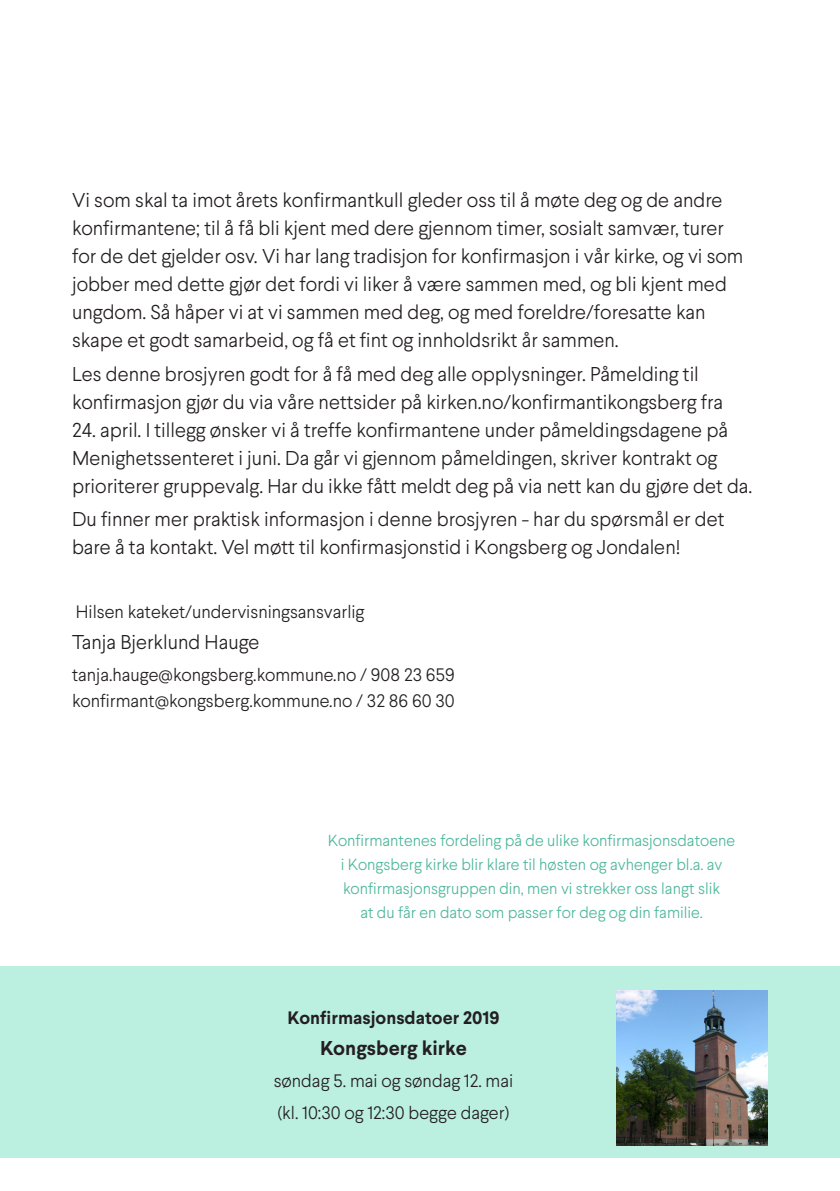
<style>
.page{position:relative;width:840px;height:1191px;background:#fff}
.page>*{position:absolute;margin:0;border:0;box-sizing:border-box;transform-origin:0 0}
.t1{font:300 20px/28px "Larsseit";color:#231f20}
.t2{font:700 20px "Larsseit";color:#231f20}
.t3{font:300 18px/26px "Larsseit";color:#231f20}
.t4{font:700 18px "Larsseit";color:#231f20}
.t5{font:300 16px/24px "Larsseit";color:#4db79b;text-align:center}
</style>
<div class="page">
<div style="left:0;top:966px;width:839px;height:191px;background:#bbefe0"></div>
<img style="left:616px;top:990px;width:151px;height:155px">
<p class="t1" style="left:72px;top:186px;width:672px">Vi som skal ta imot årets konfirmantkull gleder oss til å møte deg og de andre konfirmantene; til å få bli kjent med dere gjennom timer, sosialt samvær, turer for de det gjelder osv. Vi har lang tradisjon for konfirmasjon i vår kirke, og vi som jobber med dette gjør det fordi vi liker å være sammen med, og bli kjent med ungdom. Så håper vi at vi sammen med deg, og med foreldre/foresatte kan skape et godt samarbeid, og få et fint og innholdsrikt år sammen.</p>
<p class="t1" style="left:72px;top:359px;width:652px">Les denne brosjyren godt for å få med deg alle opplysninger. Påmelding til konfirmasjon gjør du via våre nettsider på kirken.no/konfirmantikongsberg fra</p>
<p class="t1" style="left:72px;top:415px;width:681px">24. april. I tillegg ønsker vi å treffe konfirmantene under påmeldingsdagene på<br>Menighetssenteret i juni. Da går vi gjennom påmeldingen, skriver kontrakt og prioriterer gruppevalg. Har du ikke fått meldt deg på via nett kan du gjøre det da.</p>
<p class="t1" style="left:72px;top:505px;width:653px">Du finner mer praktisk informasjon i denne brosjyren - har du spørsmål er det bare å ta kontakt. Vel møtt til konfirmasjonstid i Kongsberg og Jondalen!</p>
<p class="t3" style="left:76px;top:598px;width:290px">Hilsen kateket/undervisningsansvarlig</p>
<p class="t1" style="left:72px;top:628px;width:189px">Tanja Bjerklund Hauge</p>
<p class="t3" style="left:72px;top:661px;width:384px">tanja.hauge@kongsberg.kommune.no / 908 23 659 konfirmant@kongsberg.kommune.no / 32 86 60 30</p>
<p class="t5" style="left:327px;top:828px;width:409px">Konfirmantenes fordeling på de ulike konfirmasjonsdatoene i Kongsberg kirke blir klare til høsten og avhenger bl.a. av konfirmasjonsgruppen din, men vi strekker oss langt slik<br>at du får en dato som passer for deg og din familie.</p>
<p class="t4" style="left:287px;top:1005px;width:213px">Konfirmasjonsdatoer 2019</p>
<p class="t2" style="left:320px;top:1035px;width:148px">Kongsberg kirke</p>
<p class="t3" style="left:273px;top:1067px;width:241px">søndag 5. mai og søndag 12. mai</p>
<p class="t3" style="left:277px;top:1099px;width:233px">(kl. 10:30 og 12:30 begge dager)</p>
</div>
